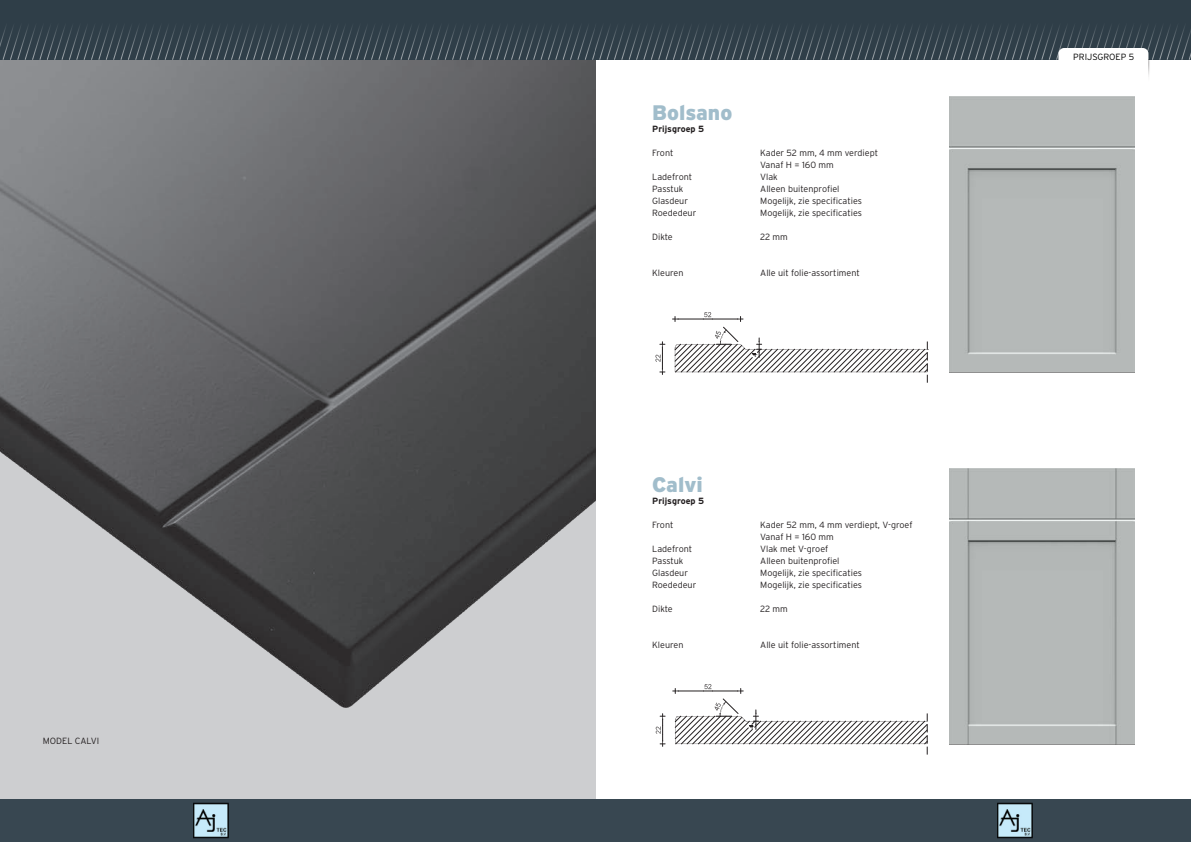
<style>
.page{position:relative;width:1191px;height:842px;background:#fff}
.page>*{position:absolute;margin:0;border:0;box-sizing:border-box;transform-origin:0 0}
.t1{font:900 21px "Interstate";color:#a1bdcb}
.t2{font:300 9px/12px "Interstate";color:#231f20}
.t3{font:700 9px "Interstate";color:#231f20}
.t4{font:300 9px "Interstate";color:#000}
</style>
<div class="page">
<div style="left:949px;top:96px;width:185px;height:276px;background:#b5b9b8"></div>
<div style="left:949px;top:468px;width:185px;height:276px;background:#b5b9b8"></div>
<svg style="left:655px;top:342px;width:10px;height:32px"></svg>
<svg style="left:672px;top:312px;width:256px;height:71px"></svg>
<svg style="left:655px;top:714px;width:10px;height:32px"></svg>
<svg style="left:672px;top:684px;width:256px;height:71px"></svg>
<img style="left:0;top:60px;width:595px;height:732px">
<svg style="left:0;top:0;width:1191px;height:60px;background:#34424c"></svg>
<div style="left:1058px;top:48px;width:90px;height:21px;background:#fff;border-radius:6px"></div>
<img style="left:1148px;top:60px;width:2px;height:17px">
<div style="left:46px;top:775px;width:83px;height:38px;background:#cdced0"></div>
<div style="left:0;top:800px;width:1191px;height:42px;background:#384751"></div>
<p class="t2" style="left:43px;top:735px;width:58px">MODEL CALVI</p>
<h1 class="t1" style="left:652px;top:101px;width:82px">Bolsano</h1>
<p class="t3" style="left:652px;top:124px;width:54px">Prijsgroep 5</p>
<p class="t2" style="left:652px;top:147px;width:23px">Front</p>
<p class="t2" style="left:760px;top:147px;width:119px">Kader 52 mm, 4 mm verdiept<br>Vanaf H = 160 mm</p>
<p class="t2" style="left:652px;top:171px;width:42px">Ladefront</p>
<p class="t2" style="left:760px;top:171px;width:19px">Vlak</p>
<p class="t2" style="left:652px;top:183px;width:33px">Passtuk</p>
<p class="t2" style="left:760px;top:183px;width:81px">Alleen buitenprofiel</p>
<p class="t2" style="left:652px;top:195px;width:37px">Glasdeur</p>
<p class="t2" style="left:760px;top:195px;width:103px">Mogelijk, zie specificaties</p>
<p class="t2" style="left:652px;top:207px;width:46px">Roededeur</p>
<p class="t2" style="left:760px;top:207px;width:103px">Mogelijk, zie specificaties</p>
<p class="t2" style="left:652px;top:231px;width:22px">Dikte</p>
<p class="t2" style="left:760px;top:231px;width:29px">22 mm</p>
<p class="t2" style="left:652px;top:267px;width:33px">Kleuren</p>
<p class="t2" style="left:760px;top:267px;width:101px">Alle uit folie-assortiment</p>
<h1 class="t1" style="left:652px;top:473px;width:52px">Calvi</h1>
<p class="t3" style="left:652px;top:496px;width:54px">Prijsgroep 5</p>
<p class="t2" style="left:652px;top:519px;width:23px">Front</p>
<p class="t2" style="left:760px;top:519px;width:154px">Kader 52 mm, 4 mm verdiept, V-groef<br>Vanaf H = 160 mm</p>
<p class="t2" style="left:652px;top:543px;width:42px">Ladefront</p>
<p class="t2" style="left:760px;top:543px;width:70px">Vlak met V-groef</p>
<p class="t2" style="left:652px;top:555px;width:33px">Passtuk</p>
<p class="t2" style="left:760px;top:555px;width:81px">Alleen buitenprofiel</p>
<p class="t2" style="left:652px;top:567px;width:37px">Glasdeur</p>
<p class="t2" style="left:760px;top:567px;width:103px">Mogelijk, zie specificaties</p>
<p class="t2" style="left:652px;top:579px;width:46px">Roededeur</p>
<p class="t2" style="left:760px;top:579px;width:103px">Mogelijk, zie specificaties</p>
<p class="t2" style="left:652px;top:603px;width:22px">Dikte</p>
<p class="t2" style="left:760px;top:603px;width:29px">22 mm</p>
<p class="t2" style="left:652px;top:639px;width:33px">Kleuren</p>
<p class="t2" style="left:760px;top:639px;width:101px">Alle uit folie-assortiment</p>
<p class="t4" style="left:1073px;top:52px;width:62px">PRIJSGROEP 5</p>
</div>
